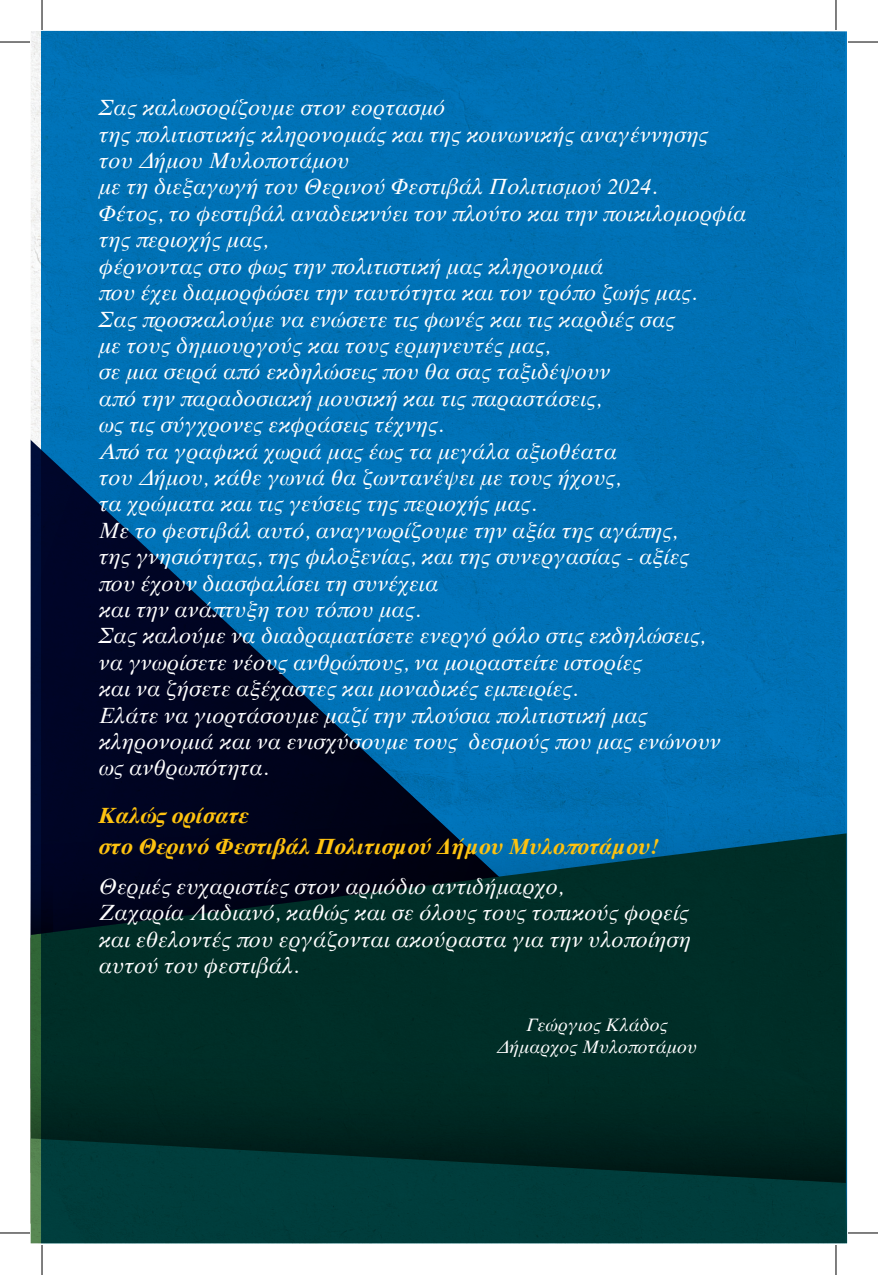
<style>
.page{position:relative;width:878px;height:1275px;background:#fff}
.page>*{position:absolute;margin:0;border:0;box-sizing:border-box;transform-origin:0 0}
.t1{font:italic 22px/26.4px "Times";color:#fff}
.t2{font:italic 700 22px/30px "Times";color:#fec210}
.t3{font:italic 18px/21.6px "Times";color:#fff;text-align:center}
</style>
<div class="page">
<img style="left:31px;top:31px;width:813px;height:1212px">
<hr style="left:0;top:42px;width:30px;height:1px;background:#000">
<hr style="left:848px;top:42px;width:30px;height:1px;background:#000">
<hr style="left:0;top:1232px;width:30px;height:1px;background:#000">
<hr style="left:848px;top:1232px;width:30px;height:1px;background:#000">
<hr style="left:42px;top:0;width:1px;height:30px;background:#000">
<hr style="left:42px;top:1245px;width:1px;height:30px;background:#000">
<hr style="left:835px;top:0;width:1px;height:30px;background:#000">
<hr style="left:835px;top:1245px;width:1px;height:30px;background:#000">
<p class="t1" style="left:99px;top:93px;width:649px">Σας καλωσορίζουμε στον εορτασμό<br>της πολιτιστικής κληρονομιάς και της κοινωνικής αναγέννησης του Δήμου Μυλοποτάμου<br>με τη διεξαγωγή του Θερινού Φεστιβάλ Πολιτισμού 2024.<br>Φέτος, το φεστιβάλ αναδεικνύει τον πλούτο και την ποικιλομορφία της περιοχής μας,<br>φέρνοντας στο φως την πολιτιστική μας κληρονομιά<br>που έχει διαμορφώσει την ταυτότητα και τον τρόπο ζωής μας.<br>Σας προσκαλούμε να ενώσετε τις φωνές και τις καρδιές σας<br>με τους δημιουργούς και τους ερμηνευτές μας,<br>σε μια σειρά από εκδηλώσεις που θα σας ταξιδέψουν<br>από την παραδοσιακή μουσική και τις παραστάσεις,<br>ως τις σύγχρονες εκφράσεις τέχνης.<br>Από τα γραφικά χωριά μας έως τα μεγάλα αξιοθέατα<br>του Δήμου, κάθε γωνιά θα ζωντανέψει με τους ήχους,<br>τα χρώματα και τις γεύσεις της περιοχής μας.<br>Με το φεστιβάλ αυτό, αναγνωρίζουμε την αξία της αγάπης,<br>της γνησιότητας, της φιλοξενίας, και της συνεργασίας - αξίες<br>που έχουν διασφαλίσει τη συνέχεια<br>και την ανάπτυξη του τόπου μας.<br>Σας καλούμε να διαδραματίσετε ενεργό ρόλο στις εκδηλώσεις,<br>να γνωρίσετε νέους ανθρώπους, να μοιραστείτε ιστορίες<br>και να ζήσετε αξέχαστες και μοναδικές εμπειρίες.<br>Ελάτε να γιορτάσουμε μαζί την πλούσια πολιτιστική μας κληρονομιά και να ενισχύσουμε τους δεσμούς που μας ενώνουν ως ανθρωπότητα.</p>
<p class="t2" style="left:99px;top:799px;width:562px">Καλώς ορίσατε<br>στο Θερινό Φεστιβάλ Πολιτισμού Δήμου Μυλοποτάμου!</p>
<p class="t1" style="left:99px;top:872px;width:593px">Θερμές ευχαριστίες στον αρμόδιο αντιδήμαρχο,<br>Ζαχαρία Λαδιανό, καθώς και σε όλους τους τοπικούς φορείς και εθελοντές που εργάζονται ακούραστα για την υλοποίηση αυτού του φεστιβάλ.</p>
<p class="t3" style="left:496px;top:1013px;width:202px">Γεώργιος Κλάδος<br>Δήμαρχος Μυλοποτάμου</p>
</div>
